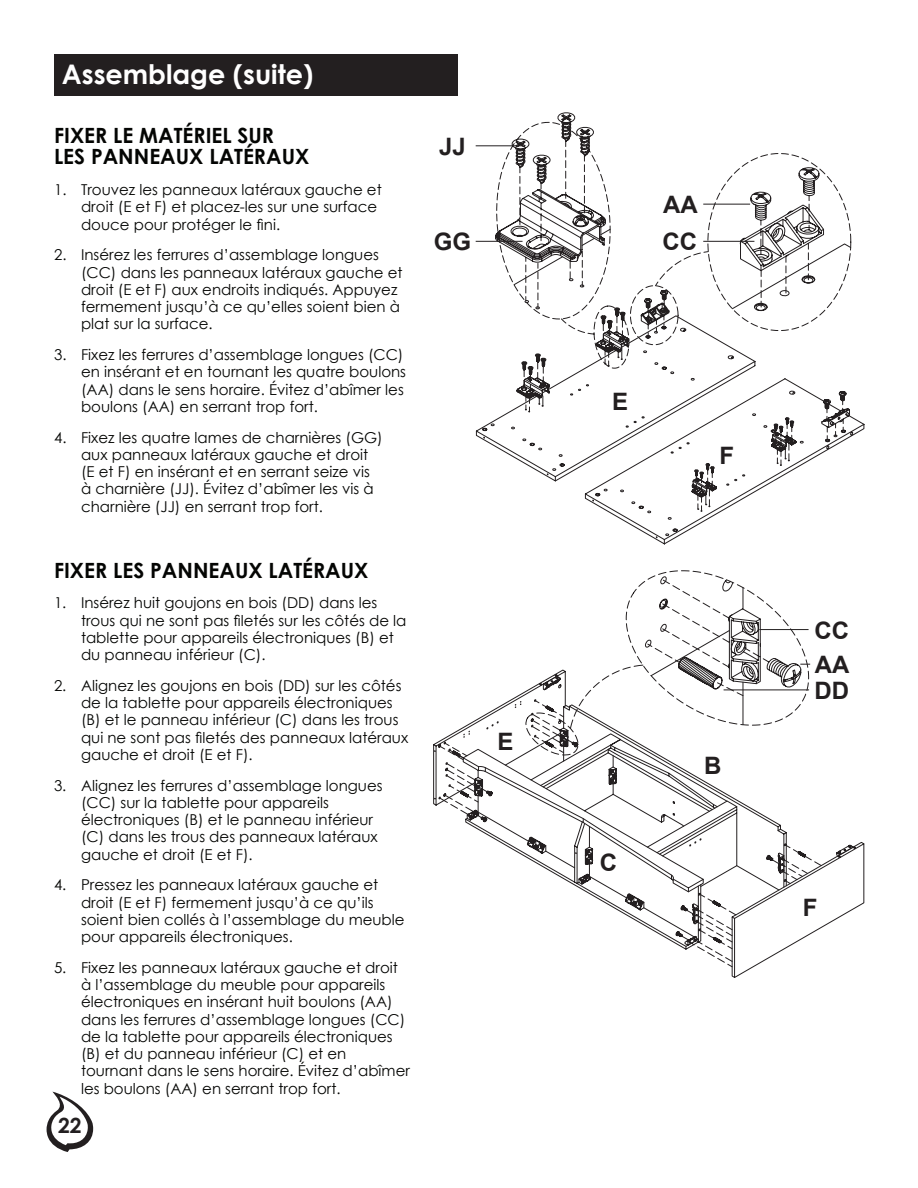
<style>
.page{position:relative;width:918px;height:1188px;background:#fff}
.page>*{position:absolute;margin:0;border:0;box-sizing:border-box;transform-origin:0 0}
.Heading_1{font:700 27px "Century Gothic";color:#fff}
.t1{font:700 24px "Arial";color:#231f20}
.Text{font:700 21px/21px "Century Gothic";color:#040503}
.t2{font:700 21px "Century Gothic";color:#231f20}
.t3{font:15px/17.2px "Century Gothic";color:#040503}
</style>
<div class="page">
<svg style="left:47px;top:1092px;width:46px;height:60px"></svg>
<hr style="left:476px;top:146px;width:47px;height:1px;background:#231f20">
<hr style="left:476px;top:241px;width:47px;height:1px;background:#231f20">
<svg style="left:608px;top:416px;width:257px;height:129px"></svg>
<svg style="left:554px;top:481px;width:297px;height:31px"></svg>
<svg style="left:495px;top:112px;width:356px;height:369px"></svg>
<svg style="left:446px;top:730px;width:408px;height:219px"></svg>
<svg style="left:457px;top:570px;width:353px;height:341px"></svg>
<hr style="left:759px;top:629px;width:50px;height:1px;background:#231f20">
<div style="left:54px;top:54px;width:404px;height:42px;background:#231f20"></div>
<p class="Heading_1" style="left:62px;top:54px;width:253px">Assemblage (suite)</p>
<p class="Text" style="left:54px;top:124px;width:257px">FIXER LE MATÉRIEL SUR<br>LES PANNEAUX LATÉRAUX</p>
<p class="t3" style="left:81px;top:181px;width:302px;text-indent:-27px">1. Trouvez les panneaux latéraux gauche et droit (E et F) et placez-les sur une surface douce pour protéger le fini.</p>
<p class="t3" style="left:81px;top:246px;width:323px;text-indent:-27px">2. Insérez les ferrures d’assemblage longues (CC) dans les panneaux latéraux gauche et droit (E et F) aux endroits indiqués. Appuyez fermement jusqu’à ce qu’elles soient bien à plat sur la surface.</p>
<p class="t3" style="left:81px;top:346px;width:327px;text-indent:-27px">3. Fixez les ferrures d’assemblage longues (CC) en insérant et en tournant les quatre boulons (AA) dans le sens horaire. Évitez d’abîmer les boulons (AA) en serrant trop fort.</p>
<p class="t3" style="left:81px;top:428px;width:303px;text-indent:-27px">4. Fixez les quatre lames de charnières (GG) aux panneaux latéraux gauche et droit (E et F) en insérant et en serrant seize vis à charnière (JJ). Évitez d’abîmer les vis à charnière (JJ) en serrant trop fort.</p>
<p class="Text" style="left:54px;top:559px;width:316px">FIXER LES PANNEAUX LATÉRAUX</p>
<p class="t3" style="left:81px;top:594px;width:327px;text-indent:-27px">1. Insérez huit goujons en bois (DD) dans les trous qui ne sont pas filetés sur les côtés de la tablette pour appareils électroniques (B) et du panneau inférieur (C).</p>
<p class="t3" style="left:81px;top:677px;width:329px;text-indent:-27px">2. Alignez les goujons en bois (DD) sur les côtés de la tablette pour appareils électroniques (B) et le panneau inférieur (C) dans les trous qui ne sont pas filetés des panneaux latéraux gauche et droit (E et F).</p>
<p class="t3" style="left:81px;top:776px;width:303px;text-indent:-27px">3. Alignez les ferrures d’assemblage longues (CC) sur la tablette pour appareils électroniques (B) et le panneau inférieur (C) dans les trous des panneaux latéraux gauche et droit (E et F).</p>
<p class="t3" style="left:81px;top:876px;width:325px;text-indent:-27px">4. Pressez les panneaux latéraux gauche et droit (E et F) fermement jusqu’à ce qu’ils soient bien collés à l’assemblage du meuble pour appareils électroniques.</p>
<p class="t3" style="left:81px;top:959px;width:330px;text-indent:-27px">5. Fixez les panneaux latéraux gauche et droit à l’assemblage du meuble pour appareils électroniques en insérant huit boulons (AA) dans les ferrures d’assemblage longues (CC) de la tablette pour appareils électroniques (B) et du panneau inférieur (C) et en tournant dans le sens horaire. Évitez d’abîmer les boulons (AA) en serrant trop fort.</p>
<h3 class="t2" style="left:58px;top:1110px;width:25px">22</h3>
<p class="t1" style="left:439px;top:130px;width:28px">JJ</p>
<p class="t1" style="left:663px;top:189px;width:36px">AA</p>
<p class="t1" style="left:434px;top:226px;width:39px">GG</p>
<p class="t1" style="left:663px;top:226px;width:36px">CC</p>
<p class="t1" style="left:612px;top:385px;width:18px">E</p>
<p class="t1" style="left:720px;top:439px;width:16px">F</p>
<p class="t1" style="left:498px;top:726px;width:18px">E</p>
<p class="t1" style="left:600px;top:847px;width:19px">C</p>
<p class="t1" style="left:704px;top:750px;width:19px">B</p>
<p class="t1" style="left:814px;top:614px;width:36px">CC</p>
<p class="t1" style="left:815px;top:649px;width:36px">AA</p>
<p class="t1" style="left:814px;top:675px;width:36px">DD</p>
<p class="t1" style="left:803px;top:892px;width:16px">F</p>
</div>
